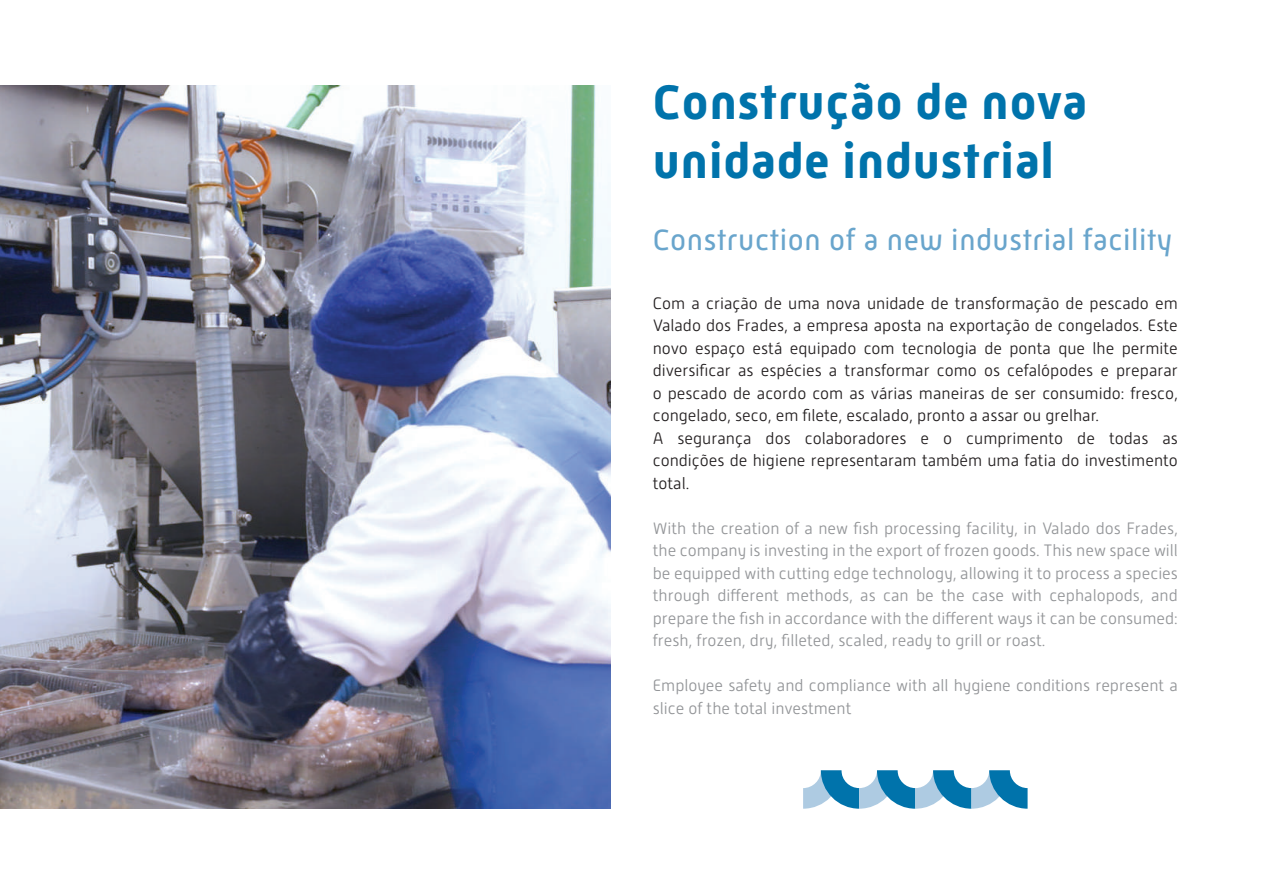
<style>
.page{position:relative;width:1263px;height:893px;background:#fff}
.page>*{position:absolute;margin:0;border:0;box-sizing:border-box;transform-origin:0 0}
.t1{font:700 49.5px/59.4px "Mic 32 New";letter-spacing:.02em;color:#0073ab}
.t2{font:30px "Mic 32 New";letter-spacing:.02em;color:#69a5cc}
.t3{font:300 16.5px/22.5px "Alwyn New Rounded";color:#231f20}
.t4{font:300 16.5px/22.5px "Alwyn New Rounded";color:#939598;text-align:justify}
</style>
<div class="page">
<img style="left:0;top:85px;width:610px;height:724px">
<svg style="left:803px;top:770px;width:224px;height:39px"></svg>
<h1 class="t1" style="left:653px;top:72px;width:436px">Construção de nova unidade industrial</h1>
<h2 class="t2" style="left:653px;top:223px;width:520px">Construction of a new industrial facility</h2>
<p class="t3" style="left:653px;top:292px;width:527px">Com a criação de uma nova unidade de transformação de pescado em Valado dos Frades, a empresa aposta na exportação de congelados. Este novo espaço está equipado com tecnologia de ponta que lhe permite diversificar as espécies a transformar como os cefalópodes e preparar o pescado de acordo com as várias maneiras de ser consumido: fresco, congelado, seco, em filete, escalado, pronto a assar ou grelhar.<br>A segurança dos colaboradores e o cumprimento de todas as condições de higiene representaram também uma fatia do investimento total.</p>
<p class="t4" style="left:653px;top:517px;width:527px">With the creation of a new fish processing facility, in Valado dos Frades, the company is investing in the export of frozen goods. This new space will be equipped with cutting edge technology, allowing it to process a species through different methods, as can be the case with cephalopods, and prepare the fish in accordance with the different ways it can be consumed: fresh, frozen, dry, filleted, scaled, ready to grill or roast.</p>
<p class="t4" style="left:653px;top:674px;width:527px">Employee safety and compliance with all hygiene conditions represent a slice of the total investment</p>
</div>
